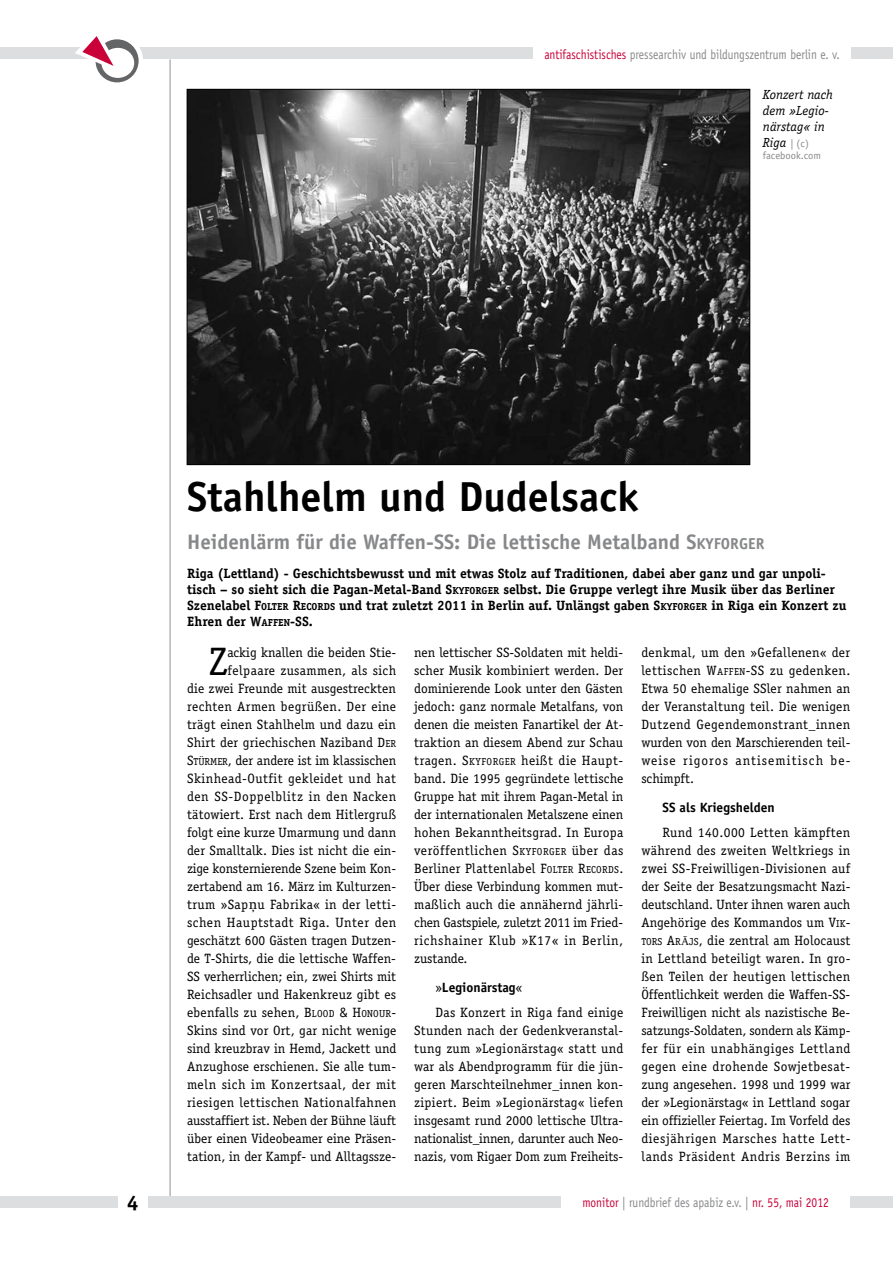
<style>
.page{position:relative;width:893px;height:1263px;background:#fff}
.page>*{position:absolute;margin:0;border:0;box-sizing:border-box;transform-origin:0 0}
.t1{font:700 42px "Officina Sans";color:#000}
.t2{font:39.75px "Officina Serif";color:#000}
.t3{font:700 21px "Officina Sans";color:#87888a}
.t4{font:700 21px "Officina Sans";color:#000}
.t5{font:13.5px/18px "Officina Serif";letter-spacing:.005em;color:#000;text-align:justify}
.t6{font:700 13.5px/16.2px "Officina Serif";color:#000}
.t7{font:13.5px "Officina Sans";color:#87888a;scale:.85 1}
.t8{font:700 13.5px "Officina Sans";color:#000}
.t9{font:italic 13.2px/15.9px "Officina Serif";color:#000}
.t10{font:10.5px "Officina Sans";color:#87888a}
.s1{color:#ca0039}
.s2{font-family:"Officina Sans";font-style:normal;font-size:10.5px;color:#87888a}
.s3{font-style:inherit}
.s4{font-size:15.75px}
.s5{font-size:10.2px}
.s6{font-family:"Sylfaen";font-size:15px}
.s7{font-family:"Officina Serif";font-weight:400}
.s8{font-family:"Sylfaen";font-size:11.25px}
</style>
<div class="page">
<hr style="left:170px;top:60px;width:1px;height:1139px;background:#9c9d9f">
<div style="left:0;top:1196px;width:893px;height:12px;background:#dddedf"></div>
<div style="left:0;top:47px;width:893px;height:12px;background:#dddedf"></div>
<div style="left:90px;top:34px;width:53px;height:53px;background:#fff;border-radius:50%"></div>
<svg style="left:96px;top:39px;width:43px;height:43px"></svg>
<div style="left:101px;top:48px;width:33px;height:30px;background:#fff;border-radius:50%"></div>
<svg style="left:75px;top:36px;width:49px;height:38px"></svg>
<div style="left:533px;top:32px;width:318px;height:43px;background:#fff"></div>
<div style="left:561px;top:1189px;width:289px;height:26px;background:#fff"></div>
<div style="left:118px;top:1185px;width:30px;height:35px;background:#fff"></div>
<img style="left:189px;top:91px;width:559px;height:372px">
<p class="t7" style="left:544px;top:46px;width:349px"><span class="s1">antifaschistisches</span> pressearchiv und bildungszentrum berlin e. v.</p>
<p class="t9" style="left:763px;top:87px;width:71px">Konzert nach dem »Legio&shy;närstag« in<br>Riga <span class="s2">| (c)</span></p>
<p class="t10" style="left:763px;top:150px;width:60px">facebook.com</p>
<h1 class="t1" style="left:187px;top:470px;width:453px">Stahlhelm und Dudelsack</h1>
<h3 class="t3" style="left:187px;top:528px;width:579px">Heidenlärm für die Waffen-SS: Die lettische Metalband <span class="s3">S</span><span class="s4">KYFORGER</span></h3>
<p class="t6" style="left:187px;top:565px;width:661px">Riga (Lettland) - Geschichtsbewusst und mit etwas Stolz auf Traditionen, dabei aber ganz und gar unpoli&shy;tisch – so sieht sich die Pagan-Metal-Band <span class="s3">S</span><span class="s5">KYFORGER</span> selbst. Die Gruppe verlegt ihre Musik über das Berliner Szenelabel <span class="s3">F</span><span class="s5">OLTER</span> <span class="s3">R</span><span class="s5">ECORDS</span> und trat zuletzt 2011 in Berlin auf. Unlängst gaben <span class="s3">S</span><span class="s5">KYFORGER</span> in Riga ein Konzert zu Ehren der <span class="s3">W</span><span class="s5">AFFEN</span><span class="s3">-SS</span>.</p>
<p class="t5" style="left:187px;top:643px;width:211px;text-align:right">ackig knallen die beiden Stie&shy;felpaare zusammen, als sich<br>die zwei Freunde mit ausgestreckten rechten Armen begrüßen. Der eine trägt einen Stahlhelm und dazu ein Shirt der griechischen Naziband <span class="s3">D</span><span class="s5">ER </span><span class="s3">S</span><span class="s5">TÜRMER</span>, der andere ist im klassischen Skinhead-Outfit gekleidet und hat den SS-Doppelblitz in den Nacken tätowiert. Erst nach dem Hitlergruß folgt eine kurze Umarmung und dann der Smalltalk. Dies ist nicht die ein&shy;zige konsternierende Szene beim Kon&shy;zertabend am 16. März im Kulturzen&shy;trum »Sap<span class="s6">ņ</span>u Fabrika« in der letti&shy;schen Hauptstadt Riga. Unter den geschätzt 600 Gästen tragen Dutzen&shy;de T-Shirts, die die lettische Waffen-SS verherrlichen; ein, zwei Shirts mit Reichsadler und Hakenkreuz gibt es ebenfalls zu sehen, <span class="s3">B</span><span class="s5">LOOD</span> <span class="s3">&amp; H</span><span class="s5">ONOUR</span>-Skins sind vor Ort, gar nicht wenige sind kreuzbrav in Hemd, Jackett und Anzughose erschienen. Sie alle tum&shy;meln sich im Konzertsaal, der mit riesigen lettischen Nationalfahnen ausstaffiert ist. Neben der Bühne läuft über einen Videobeamer eine Präsen&shy;tation, in der Kampf- und Alltagssze-</p>
<p class="t5" style="left:414px;top:643px;width:211px">nen lettischer SS-Soldaten mit heldi&shy;scher Musik kombiniert werden. Der dominierende Look unter den Gästen jedoch: ganz normale Metalfans, von denen die meisten Fanartikel der At&shy;traktion an diesem Abend zur Schau tragen. <span class="s3">S</span><span class="s5">KYFORGER</span> heißt die Haupt&shy;band. Die 1995 gegründete lettische Gruppe hat mit ihrem Pagan-Metal in der internationalen Metalszene einen hohen Bekanntheitsgrad. In Europa veröffentlichen <span class="s3">S</span><span class="s5">KYFORGER</span> über das Berliner Plattenlabel <span class="s3">F</span><span class="s5">OLTER</span> <span class="s3">R</span><span class="s5">ECORDS</span>.<br>Über diese Verbindung kommen mut&shy;maßlich auch die annähernd jährli&shy;chen Gastspiele, zuletzt 2011 im Fried&shy;richshainer Klub »K17« in Berlin, zustande.</p>
<h2 class="t2" style="left:208px;top:638px;width:21px">Z</h2>
<p class="t8" style="left:435px;top:979px;width:88px"><span class="s7">»</span>Legionärstag<span class="s7">«</span></p>
<p class="t5" style="left:414px;top:1003px;width:211px;text-indent:21px">Das Konzert in Riga fand einige Stunden nach der Gedenkveranstal&shy;tung zum »Legionärstag« statt und war als Abendprogramm für die jün&shy;geren Marschteilnehmer_innen kon&shy;zipiert. Beim »Legionärstag« liefen insgesamt rund 2000 lettische Ultra&shy;nationalist_innen, darunter auch Neo&shy;nazis, vom Rigaer Dom zum Freiheits-</p>
<p class="t5" style="left:641px;top:643px;width:211px">denkmal, um den »Gefallenen« der lettischen <span class="s3">W</span><span class="s5">AFFEN</span><span class="s3">-SS</span> zu gedenken.<br>Etwa 50 ehemalige SSler nahmen an der Veranstaltung teil. Die wenigen Dutzend Gegendemonstrant_innen wurden von den Marschierenden teil&shy;weise rigoros antisemitisch be&shy;schimpft.</p>
<p class="t8" style="left:663px;top:799px;width:114px">SS als Kriegshelden</p>
<p class="t5" style="left:641px;top:823px;width:211px;text-indent:21px">Rund 140.000 Letten kämpften während des zweiten Weltkriegs in zwei SS-Freiwilligen-Divisionen auf der Seite der Besatzungsmacht Nazi&shy;deutschland. Unter ihnen waren auch Angehörige des Kommandos um V<span class="s5">IK</span><span class="s3">-</span><span class="s5">TORS</span> <span class="s3">A</span><span class="s5">R</span><span class="s8">ā</span><span class="s5">JS</span>, die zentral am Holocaust in Lettland beteiligt waren. In gro&shy;ßen Teilen der heutigen lettischen Öffentlichkeit werden die Waffen-SS-Freiwilligen nicht als nazistische Be&shy;satzungs-Soldaten, sondern als Kämp&shy;fer für ein unabhängiges Lettland gegen eine drohende Sowjetbesat&shy;zung angesehen. 1998 und 1999 war der »Legionärstag« in Lettland sogar ein offizieller Feiertag. Im Vorfeld des diesjährigen Marsches hatte Lett&shy;lands Präsident Andris Berzins im</p>
<h3 class="t4" style="left:127px;top:1190px;width:13px">4</h3>
<p class="t7" style="left:582px;top:1195px;width:291px"><span class="s1">monitor</span> | rundbrief des apabiz e.v. | <span class="s1">nr. 55, mai 2012</span></p>
</div>
